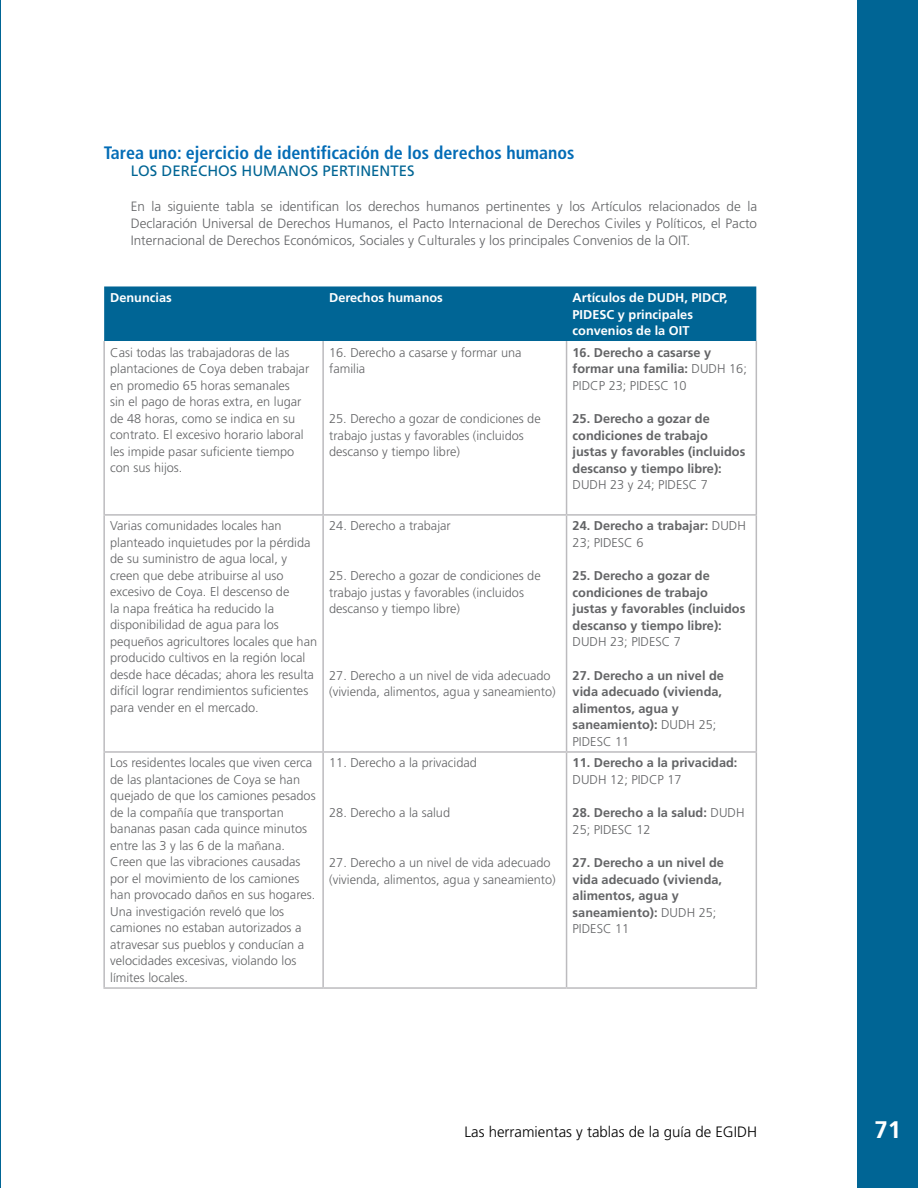
<style>
.page{position:relative;width:918px;height:1188px;background:#fff}
.page>*{position:absolute;margin:0;border:0;box-sizing:border-box;transform-origin:0 0}
.t1{font:700 24px "Frutiger LT Std";color:#fff}
.t2{font:700 condensed 18px "Frutiger LT Std";color:#036cb6}
.t3{font:300 15px "Frutiger LT Std";color:#000}
.t4{font:15px "Frutiger LT Std";color:#006594}
.t5{font:300 13.5px/17.2px "Frutiger LT Std";color:#636466;text-align:justify}
.t6{font:300 12.75px/16.5px "Frutiger LT Std";color:#636466}
.t7{font:700 12.75px/16.5px "Frutiger LT Std";color:#636466}
.t8{font:700 12.75px/16.5px "Frutiger LT Std";color:#fff}
.s1{font-weight:300}
</style>
<div class="page">
<div style="left:857px;top:0;width:61px;height:1188px;background:#006595"></div>
<hr style="left:0;top:0;width:1px;height:1188px;background:#006595">
<div style="left:104px;top:286px;width:652px;height:55px;background:#006595"></div>
<svg style="left:565px;top:341px;width:191px;height:646px"></svg>
<hr style="left:103px;top:341px;width:2px;height:173px;background:#bcbbbe">
<hr style="left:103px;top:514px;width:220px;height:2px;background:#bcbbbe">
<hr style="left:103px;top:516px;width:2px;height:235px;background:#bcbbbe">
<hr style="left:323px;top:514px;width:244px;height:2px;background:#bcbbbe">
<hr style="left:567px;top:514px;width:190px;height:2px;background:#bcbbbe">
<hr style="left:103px;top:751px;width:220px;height:2px;background:#bcbbbe">
<hr style="left:103px;top:753px;width:2px;height:234px;background:#bcbbbe">
<hr style="left:323px;top:751px;width:244px;height:2px;background:#bcbbbe">
<hr style="left:567px;top:751px;width:190px;height:2px;background:#bcbbbe">
<hr style="left:103px;top:987px;width:220px;height:2px;background:#bcbbbe">
<hr style="left:323px;top:987px;width:244px;height:2px;background:#bcbbbe">
<hr style="left:567px;top:987px;width:190px;height:2px;background:#bcbbbe">
<hr style="left:322px;top:341px;width:2px;height:173px;background:#bcbbbe">
<hr style="left:566px;top:341px;width:1px;height:173px;background:#bcbbbe">
<hr style="left:322px;top:516px;width:2px;height:235px;background:#bcbbbe">
<hr style="left:566px;top:516px;width:1px;height:235px;background:#bcbbbe">
<hr style="left:322px;top:753px;width:2px;height:234px;background:#bcbbbe">
<hr style="left:566px;top:753px;width:1px;height:234px;background:#bcbbbe">
<hr style="left:756px;top:341px;width:1px;height:173px;background:#bcbbbe">
<hr style="left:756px;top:516px;width:1px;height:235px;background:#bcbbbe">
<hr style="left:756px;top:753px;width:1px;height:234px;background:#bcbbbe">
<h2 class="t2" style="left:104px;top:142px;width:472px">Tarea uno: ejercicio de identificación de los derechos humanos</h2>
<p class="t4" style="left:131px;top:162px;width:285px">LOS DERECHOS HUMANOS PERTINENTES</p>
<p class="t5" style="left:131px;top:198px;width:628px">En la siguiente tabla se identifican los derechos humanos pertinentes y los Artículos relacionados de la Declaración Universal de Derechos Humanos, el Pacto Internacional de Derechos Civiles y Políticos, el Pacto Internacional de Derechos Económicos, Sociales y Culturales y los principales Convenios de la OIT.</p>
<p class="t8" style="left:110px;top:289px;width:63px">Denuncias</p>
<p class="t8" style="left:329px;top:289px;width:115px">Derechos humanos</p>
<p class="t8" style="left:573px;top:289px;width:157px">Artículos de DUDH, PIDCP,<br>PIDESC y principales convenios de la OIT</p>
<p class="t6" style="left:110px;top:344px;width:201px">Casi todas las trabajadoras de las plantaciones de Coya deben trabajar en promedio 65 horas semanales<br>sin el pago de horas extra, en lugar de 48 horas, como se indica en su contrato. El excesivo horario laboral les impide pasar suficiente tiempo con sus hijos.</p>
<p class="t6" style="left:329px;top:344px;width:194px">16. Derecho a casarse y formar una familia</p>
<p class="t7" style="left:573px;top:344px;width:176px">16. Derecho a casarse y formar una familia: <span class="s1">DUDH 16;<br>PIDCP 23; PIDESC 10</span></p>
<p class="t7" style="left:573px;top:410px;width:174px">25. Derecho a gozar de condiciones de trabajo justas y favorables (incluidos descanso y tiempo libre):</p>
<p class="t6" style="left:573px;top:477px;width:137px">DUDH 23 y 24; PIDESC 7</p>
<p class="t6" style="left:329px;top:411px;width:213px">25. Derecho a gozar de condiciones de trabajo justas y favorables (incluidos descanso y tiempo libre)</p>
<p class="t6" style="left:110px;top:518px;width:208px">Varias comunidades locales han planteado inquietudes por la pérdida de su suministro de agua local, y creen que debe atribuirse al uso excesivo de Coya. El descenso de<br>la napa freática ha reducido la disponibilidad de agua para los pequeños agricultores locales que han producido cultivos en la región local desde hace décadas; ahora les resulta difícil lograr rendimientos suficientes para vender en el mercado.</p>
<p class="t6" style="left:329px;top:518px;width:123px">24. Derecho a trabajar</p>
<p class="t6" style="left:329px;top:568px;width:213px">25. Derecho a gozar de condiciones de trabajo justas y favorables (incluidos descanso y tiempo libre)</p>
<p class="t6" style="left:329px;top:667px;width:228px">27. Derecho a un nivel de vida adecuado (vivienda, alimentos, agua y saneamiento)</p>
<p class="t6" style="left:110px;top:755px;width:207px">Los residentes locales que viven cerca de las plantaciones de Coya se han quejado de que los camiones pesados de la compañía que transportan bananas pasan cada quince minutos entre las 3 y las 6 de la mañana.<br>Creen que las vibraciones causadas por el movimiento de los camiones han provocado daños en sus hogares.<br>Una investigación reveló que los camiones no estaban autorizados a atravesar sus pueblos y conducían a velocidades excesivas, violando los límites locales.</p>
<p class="t6" style="left:329px;top:755px;width:149px">11. Derecho a la privacidad</p>
<p class="t6" style="left:329px;top:805px;width:122px">28. Derecho a la salud</p>
<p class="t6" style="left:329px;top:855px;width:228px">27. Derecho a un nivel de vida adecuado (vivienda, alimentos, agua y saneamiento)</p>
<p class="t7" style="left:573px;top:518px;width:175px">24. Derecho a trabajar: <span class="s1">DUDH<br>23; PIDESC 6</span></p>
<p class="t7" style="left:573px;top:568px;width:174px">25. Derecho a gozar de condiciones de trabajo justas y favorables (incluidos descanso y tiempo libre):</p>
<p class="t6" style="left:573px;top:634px;width:110px">DUDH 23; PIDESC 7</p>
<p class="t7" style="left:573px;top:667px;width:153px">27. Derecho a un nivel de vida adecuado (vivienda, alimentos, agua y saneamiento): <span class="s1">DUDH 25;<br>PIDESC 11</span></p>
<p class="t7" style="left:573px;top:755px;width:166px">11. Derecho a la privacidad:</p>
<p class="t6" style="left:573px;top:771px;width:111px">DUDH 12; PIDCP 17</p>
<p class="t7" style="left:573px;top:805px;width:173px">28. Derecho a la salud: <span class="s1">DUDH<br>25; PIDESC 12</span></p>
<p class="t7" style="left:573px;top:855px;width:153px">27. Derecho a un nivel de vida adecuado (vivienda, alimentos, agua y saneamiento): <span class="s1">DUDH 25;<br>PIDESC 11</span></p>
<p class="t3" style="left:465px;top:1124px;width:294px">Las herramientas y tablas de la guía de EGIDH</p>
<h1 class="t1" style="left:874px;top:1116px;width:28px">71</h1>
</div>
